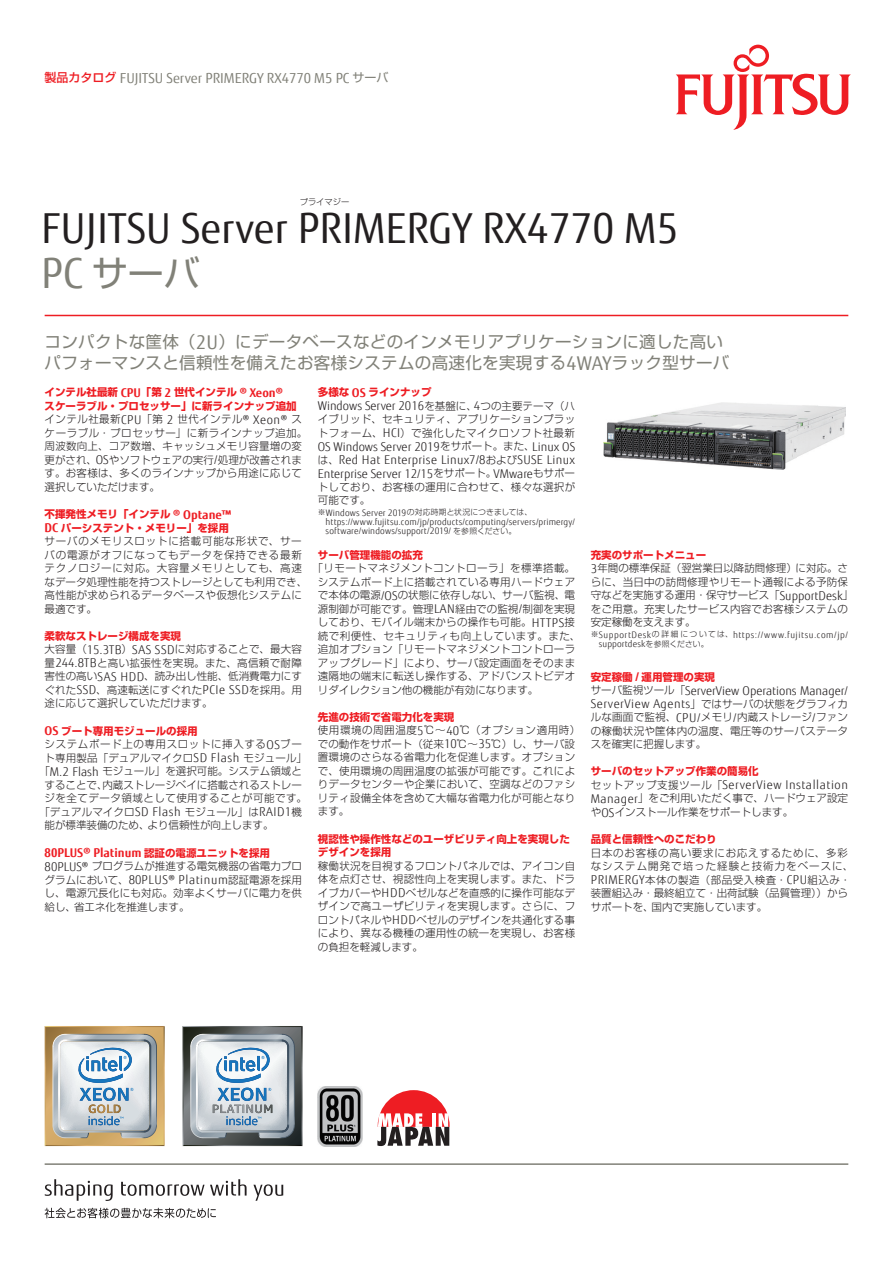
<style>
.page{position:relative;width:893px;height:1263px;background:#fff}
.page>*{position:absolute;margin:0;border:0;box-sizing:border-box;transform-origin:0 0}
.t1{font:41.4px "Fujitsu Sans";color:#231f20}
.t2{font:36px "Shin Go Pro";color:#818178}
.t3{font:16.5px/21px "Shin Go Pro";letter-spacing:.02em;color:#818178}
.t4{font:13.8px "Fujitsu Sans";color:#818178}
.t5{font:300 12.15px/13.5px "Fujitsu Sans";letter-spacing:.005em;color:#231f20;text-align:justify}
.t6{font:300 12.15px "Fujitsu Sans";letter-spacing:.05em;color:#231f20}
.t7{font:700 12.15px "Fujitsu Sans";color:#ee1d23}
.t8{font:300 10.5px/13.5px "Shin Go Pro";letter-spacing:.025em;color:#231f20}
.t9{font:300 10.5px/13.5px "Shin Go Pro";letter-spacing:.07em;color:#231f20}
.t10{font:300 10.5px/13.5px "Shin Go Pro";color:#231f20}
.t11{font:700 10.5px/13.5px "Shin Go Pro";color:#ee1d23}
.t12{font:300 10.5px "Shin Go Pro";letter-spacing:.055em;color:#231f20}
.t13{font:300 10.5px "Shin Go Pro";letter-spacing:.045em;color:#231f20}
.t14{font:300 9px/9.3px "Fujitsu Sans";letter-spacing:.02em;color:#231f20}
.t15{font:300 9px/9.3px "Fujitsu Sans";letter-spacing:.06em;color:#231f20}
.t16{font:300 8.25px "Shin Go Pro";color:#231f20}
.t17{font:300 7.8px "Shin Go Pro";letter-spacing:.01em;color:#231f20}
.s1{font-family:"Shin Go Pro";font-weight:500;font-size:12px;color:#ee1d23}
.s2{font-family:"Shin Go Pro";font-size:12px}
.s3{font-family:"Fujitsu Sans";font-size:41.4px}
.s4{font-family:"Fujitsu Sans";font-size:18.9px}
.s5{font-weight:700;color:#ee1d23}
.s6{font-family:"Fujitsu Sans";font-weight:700;font-size:12.15px;color:#ee1d23}
.s7{font-family:"Fujitsu Sans";font-size:12.15px}
.s8{font-family:"Shin Go Pro";font-size:10.5px}
.s9{font-family:"Fujitsu Sans";font-size:9px}
.s10{font-family:"Shin Go Pro";font-size:7.8px}
</style>
<div class="page">
<svg style="left:377px;top:1090px;width:73px;height:56px"></svg>
<img style="left:317px;top:1086px;width:45px;height:60px">
<svg style="left:45px;top:1026px;width:120px;height:120px;background:#bdbcb2"></svg>
<svg style="left:182px;top:1026px;width:121px;height:120px;background:#9da8b0"></svg>
<img style="left:603px;top:403px;width:243px;height:66px">
<hr style="left:45px;top:315px;width:803px;height:1px;background:#ee1d23">
<hr style="left:45px;top:1163px;width:803px;height:2px;background:#818178">
<svg style="left:45px;top:1208px;width:171px;height:10px"></svg>
<svg style="left:45px;top:1179px;width:68px;height:22px"></svg>
<svg style="left:121px;top:1179px;width:126px;height:17px"></svg>
<svg style="left:253px;top:1184px;width:30px;height:17px"></svg>
<svg style="left:676px;top:45px;width:175px;height:85px"></svg>
<h3 class="t4" style="left:45px;top:69px;width:345px"><span class="s1">製品カタログ</span> FUJITSU Server PRIMERGY RX4770 M5 PC <span class="s2">サーバ</span></h3>
<p class="t16" style="left:300px;top:195px;width:51px">プライマジー</p>
<h1 class="t1" style="left:41px;top:203px;width:639px">FUJITSU Server PRIMERGY RX4770 M5</h1>
<h2 class="t2" style="left:41px;top:243px;width:160px"><span class="s3">PC</span> サーバ</h2>
<h3 class="t3" style="left:45px;top:330px;width:686px">コンパクトな筐体（<span class="s4">2U</span>）にデータベースなどのインメモリアプリケーションに適した高いパフォーマンスと信頼性を備えたお客様システムの高速化を実現する<span class="s4">4WAY</span>ラック型サーバ</h3>
<p class="t8" style="left:45px;top:384px;width:264px"><span class="s5">インテル社最新</span> <span class="s6">CPU</span><span class="s5">「第</span> <span class="s6">2</span> <span class="s5">世代インテル</span> <span class="s6">® Xeon®<br></span><span class="s5">スケーラブル・プロセッサー」に新ラインナップ追加</span>インテル社最新<span class="s7">CPU</span>「第 <span class="s7">2</span> 世代インテル<span class="s7">® Xeon®</span> スケーラブル・プロセッサー」に新ラインナップ追加。周波数向上、コア数増、キャッシュメモリ容量増の変更がされ、<span class="s7">OS</span>やソフトウェアの実行<span class="s7">/</span>処理が改善されます。お客様は、多くのラインナップから用途に応じて選択していただけます。</p>
<p class="t9" style="left:45px;top:506px;width:264px"><span class="s5">不揮発性メモリ「インテル</span> <span class="s6">® Optane™<br>DC</span> <span class="s5">パーシステント・メモリー」を採用<br></span>サーバのメモリスロットに搭載可能な形状で、サーバの電源がオフになってもデータを保持できる最新テクノロジーに対応。大容量メモリとしても、高速なデータ処理性能を持つストレージとしても利用でき、高性能が求められるデータベースや仮想化システムに最適です。</p>
<p class="t8" style="left:45px;top:628px;width:259px"><span class="s5">柔軟なストレージ構成を実現<br></span>大容量（<span class="s7">15.3TB</span>）<span class="s7">SAS SSD</span>に対応することで、最大容量<span class="s7">244.8TB</span>と高い拡張性を実現。また、高信頼で耐障害性の高い<span class="s7">SAS HDD</span>、読み出し性能、低消費電力にすぐれた<span class="s7">SSD</span>、高速転送にすぐれた<span class="s7">PCIe SSD</span>を採用。用途に応じて選択していただけます。</p>
<p class="t11" style="left:45px;top:723px;width:155px"><span class="s7">OS</span> ブート専用モジュールの採用</p>
<p class="t12" style="left:45px;top:736px;width:259px">システムボード上の専用スロットに挿入する<span class="s7">OS</span>ブー</p>
<p class="t8" style="left:45px;top:750px;width:264px">ト専用製品「デュアルマイクロ<span class="s7">SD Flash</span> モジュール」</p>
<p class="t10" style="left:39px;top:763px;width:264px">「<span class="s7">M.2 Flash</span> モジュール」を選択可能。システム領域と</p>
<p class="t10" style="left:45px;top:777px;width:259px">することで、内蔵ストレージベイに搭載されるストレー</p>
<p class="t13" style="left:45px;top:790px;width:264px">ジを全てデータ領域として使用することが可能です。</p>
<p class="t8" style="left:39px;top:804px;width:264px">「デュアルマイクロ<span class="s7">SD Flash</span> モジュール」は<span class="s7">RAID1</span>機</p>
<p class="t10" style="left:45px;top:817px;width:230px">能が標準装備のため、より信頼性が向上します。</p>
<p class="t7" style="left:45px;top:845px;width:227px">80PLUS® Platinum <span class="s8">認証の電源ユニットを採用</span></p>
<p class="t8" style="left:45px;top:858px;width:259px;text-align:justify"><span class="s7">80PLUS®</span> プログラムが推進する電気機器の省電力プログラムにおいて、<span class="s7">80PLUS® Platinum</span>認証電源を採用し、電源冗長化にも対応。効率よくサーバに電力を供給し、省エネ化を推進します。</p>
<p class="t11" style="left:318px;top:384px;width:115px">多様な <span class="s7">OS</span> ラインナップ</p>
<p class="t5" style="left:318px;top:399px;width:259px">Windows Server 2016<span class="s8">を基盤に、</span>4<span class="s8">つの主要テーマ（ハ</span></p>
<p class="t8" style="left:318px;top:411px;width:259px">イブリッド、セキュリティ、アプリケーションプラットフォーム、<span class="s7">HCI</span>）で強化したマイクロソフト社最新</p>
<p class="t5" style="left:318px;top:440px;width:259px">OS Windows Server 2019<span class="s8">をサポート。また、</span>Linux OS<span class="s8">は、</span>Red Hat Enterprise Linux7/8<span class="s8">および</span>SUSE Linux Enterprise Server 12/15<span class="s8">をサポート。</span>VMware<span class="s8">もサポー</span></p>
<p class="t8" style="left:318px;top:479px;width:259px">トしており、お客様の運用に合わせて、様々な選択が可能です。</p>
<p class="t17" style="left:318px;top:506px;width:216px">※ <span class="s9">Windows Server 2019</span>の対応時期と状況につきましては、</p>
<p class="t14" style="left:326px;top:517px;width:251px">https://www.fujitsu.com/jp/products/computing/servers/primergy/ software/windows/support/2019/ <span class="s10">を参照ください。</span></p>
<p class="t11" style="left:318px;top:547px;width:106px">サーバ管理機能の拡充</p>
<p class="t8" style="left:318px;top:560px;width:264px;text-indent:-5px">「リモートマネジメントコントローラ」を標準搭載。システムボード上に搭載されている専用ハードウェアで本体の電源<span class="s7">/OS</span>の状態に依存しない、サーバ監視、電源制御が可能です。管理<span class="s7">LAN</span>経由での監視<span class="s7">/</span>制御を実現しており、モバイル端末からの操作も可能。<span class="s7">HTTPS</span>接続で利便性、セキュリティも向上しています。また、追加オプション「リモートマネジメントコントローラアップグレード」により、サーバ設定画面をそのまま遠隔地の端末に転送し操作する、アドバンストビデオリダイレクション他の機能が有効になります。</p>
<p class="t8" style="left:318px;top:709px;width:264px"><span class="s5">先進の技術で省電力化を実現<br></span>使用環境の周囲温度<span class="s7">5</span>℃～<span class="s7">40</span>℃（オプション適用時）での動作をサポート（従来<span class="s7">10</span>℃～<span class="s7">35</span>℃）し、サーバ設置環境のさらなる省電力化を促進します。オプションで、使用環境の周囲温度の拡張が可能です。これによりデータセンターや企業において、空調などのファシリティ設備全体を含めて大幅な省電力化が可能となります。</p>
<p class="t11" style="left:318px;top:831px;width:253px">視認性や操作性などのユーザビリティ向上を実現したデザインを採用</p>
<p class="t8" style="left:318px;top:858px;width:259px;text-align:justify">稼働状況を目視するフロントパネルでは、アイコン自体を点灯させ、視認性向上を実現します。また、ドライブカバーや<span class="s7">HDD</span>ベゼルなどを直感的に操作可能なデザインで高ユーザビリティを実現します。さらに、フロントパネルや<span class="s7">HDD</span>ベゼルのデザインを共通化する事により、異なる機種の運用性の統一を実現し、お客様の負担を軽減します。</p>
<p class="t8" style="left:591px;top:546px;width:264px"><span class="s5">充実のサポートメニュー<br></span><span class="s7">3</span>年間の標準保証（翌営業日以降訪問修理）に対応。さらに、当日中の訪問修理やリモート通報による予防保守などを実施する運用・保守サービス「<span class="s7">SupportDesk</span>」をご用意。充実したサービス内容でお客様システムの安定稼働を支えます。</p>
<p class="t15" style="left:599px;top:630px;width:251px;text-indent:-8px"><span class="s10">※</span> SupportDesk<span class="s10">の詳細については、</span>https://www.fujitsu.com/jp/ supportdesk<span class="s10">を参照ください。</span></p>
<p class="t11" style="left:591px;top:669px;width:126px">安定稼働 <span class="s7">/</span> 運用管理の実現</p>
<p class="t5" style="left:591px;top:684px;width:259px"><span class="s8">サーバ監視ツール「</span>ServerView Operations Manager/<br>ServerView Agents<span class="s8">」ではサーバの状態をグラフィカ</span></p>
<p class="t8" style="left:591px;top:709px;width:259px;text-align:justify">ルな画面で監視、<span class="s7">CPU/</span>メモリ<span class="s7">/</span>内蔵ストレージ<span class="s7">/</span>ファンの稼働状況や筐体内の温度、電圧等のサーバステータスを確実に把握します。</p>
<p class="t11" style="left:591px;top:764px;width:169px">サーバのセットアップ作業の簡易化</p>
<p class="t6" style="left:591px;top:778px;width:259px"><span class="s8">セットアップ支援ツール「</span>ServerView Installation</p>
<p class="t10" style="left:591px;top:790px;width:259px"><span class="s7">Manager</span>」をご利用いただく事で、ハードウェア設定や<span class="s7">OS</span>インストール作業をサポートします。</p>
<p class="t11" style="left:591px;top:831px;width:127px">品質と信頼性へのこだわり</p>
<p class="t9" style="left:591px;top:845px;width:264px">日本のお客様の高い要求にお応えするために、多彩なシステム開発で培った経験と技術力をベースに、<br><span class="s7">PRIMERGY</span>本体の製造（部品受入検査・<span class="s7">CPU</span>組込み・装置組込み・最終組立て・出荷試験（品質管理））からサポートを、国内で実施しています。</p>
</div>
